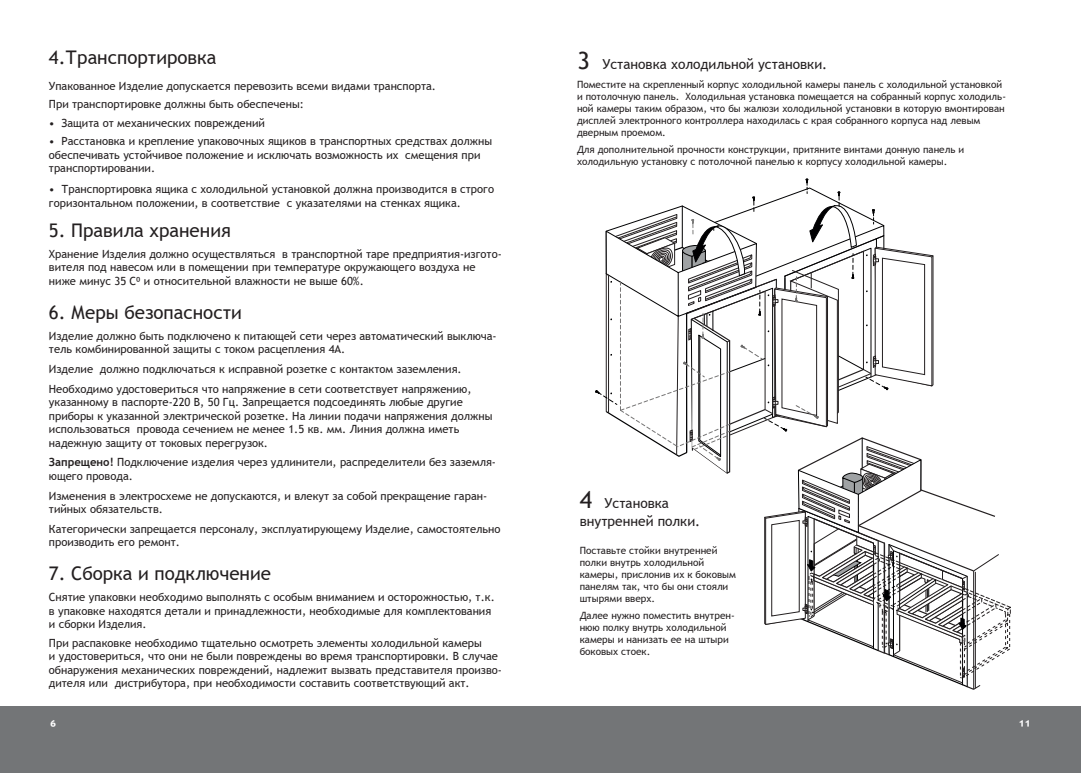
<style>
.page{position:relative;width:1081px;height:773px;background:#fff}
.page>*{position:absolute;margin:0;border:0;box-sizing:border-box;transform-origin:0 0}
.t1{font:18.75px "Trebuchet MS";color:#231f20}
.t2{font:700 15px "Trebuchet MS";color:#fff}
.t3{font:13.75px/18.8px "Trebuchet MS";color:#231f20}
.t4{font:11.25px/13.5px "Trebuchet MS";color:#231f20}
.t5{font:10px/12px "Trebuchet MS";color:#231f20}
.s1{font-weight:700}
.s2{font-size:23.75px}
</style>
<div class="page">
<div style="left:0;top:706px;width:1081px;height:66px;background:#737577"></div>
<svg style="left:595px;top:178px;width:416px;height:512px"></svg>
<h1 class="t1" style="left:49px;top:45px;width:169px">4.Транспортировка</h1>
<p class="t4" style="left:49px;top:76px;width:388px;line-height:18.5px">Упакованное Изделие допускается перевозить всеми видами транспорта.<br>При транспортировке должны быть обеспечены:</p>
<p class="t4" style="left:49px;top:116px;width:217px">• Защита от механических повреждений</p>
<p class="t4" style="left:49px;top:134px;width:445px">• Расстановка и крепление упаковочных ящиков в транспортных средствах должны обеспечивать устойчивое положение и исключать возможность их смещения при транспортировании.</p>
<p class="t4" style="left:49px;top:182px;width:447px">• Транспортировка ящика с холодильной установкой должна производится в строго горизонтальном положении, в соответствие с указателями на стенках ящика.</p>
<h1 class="t1" style="left:49px;top:218px;width:183px">5. Правила хранения</h1>
<p class="t4" style="left:49px;top:247px;width:454px">Хранение Изделия должно осуществляться в транспортной таре предприятия-изгото&shy;вителя под навесом или в помещении при температуре окружающего воздуха не ниже минус 35 С⁰ и относительной влажности не выше 60%.</p>
<h1 class="t1" style="left:49px;top:300px;width:194px">6. Меры безопасности</h1>
<p class="t4" style="left:49px;top:329px;width:449px">Изделие должно быть подключено к питающей сети через автоматический выключа&shy;тель комбинированной защиты с током расцепления 4А.</p>
<p class="t4" style="left:49px;top:359px;width:424px;line-height:19.8px">Изделие должно подключаться к исправной розетке с контактом заземления.<br>Необходимо удостовериться что напряжение в сети соответствует напряжению,</p>
<p class="t4" style="left:49px;top:395px;width:445px">указанному в паспорте-220 В, 50 Гц. Запрещается подсоединять любые другие приборы к указанной электрической розетке. На линии подачи напряжения должны использоваться провода сечением не менее 1.5 кв. мм. Линия должна иметь надежную защиту от токовых перегрузок.</p>
<p class="t4" style="left:49px;top:455px;width:449px"><span class="s1">Запрещено!</span> Подключение изделия через удлинители, распределители без заземля&shy;ющего провода.</p>
<p class="t4" style="left:49px;top:489px;width:440px">Изменения в электросхеме не допускаются, и влекут за собой прекращение гаран&shy;тийных обязательств.</p>
<p class="t4" style="left:49px;top:522px;width:453px">Категорически запрещается персоналу, эксплуатирующему Изделие, самостоятельно производить его ремонт.</p>
<h1 class="t1" style="left:49px;top:561px;width:224px">7. Сборка и подключение</h1>
<p class="t4" style="left:49px;top:590px;width:447px">Снятие упаковки необходимо выполнять с особым вниманием и осторожностью, т.к. в упаковке находятся детали и принадлежности, необходимые для комплектования и сборки Изделия.</p>
<p class="t4" style="left:49px;top:636px;width:454px">При распаковке необходимо тщательно осмотреть элементы холодильной камеры<br>и удостовериться, что они не были повреждены во время транспортировки. В случае обнаружения механических повреждений, надлежит вызвать представителя произво&shy;дителя или дистрибутора, при необходимости составить соответствующий акт.</p>
<p class="t3" style="left:577px;top:54px;width:251px"><span class="s2">3</span> Установка холодильной установки.</p>
<p class="t5" style="left:577px;top:78px;width:430px">Поместите на скрепленный корпус холодильной камеры панель с холодильной установкой и потолочную панель. Холодильная установка помещается на собранный корпус холодиль&shy;ной камеры таким образом, что бы жалюзи холодильной установки в которую вмонтирован дисплей электронного контроллера находилась с края собранного корпуса над левым дверным проемом.</p>
<p class="t5" style="left:577px;top:143px;width:389px">Для дополнительной прочности конструкции, притяните винтами донную панель и холодильную установку с потолочной панелью к корпусу холодильной камеры.</p>
<p class="t3" style="left:580px;top:493px;width:122px"><span class="s2">4</span> Установка внутренней полки.</p>
<p class="t5" style="left:580px;top:544px;width:158px">Поставьте стойки внутренней полки внутрь холодильной камеры, прислонив их к боковым панелям так, что бы они стояли штырями вверх.</p>
<p class="t5" style="left:580px;top:609px;width:157px">Далее нужно поместить внутрен&shy;нюю полку внутрь холодильной камеры и нанизать ее на штыри боковых стоек.</p>
<h2 class="t2" style="left:50px;top:716px;width:7px">⁶</h2>
<h2 class="t2" style="left:1019px;top:716px;width:13px">11</h2>
</div>
